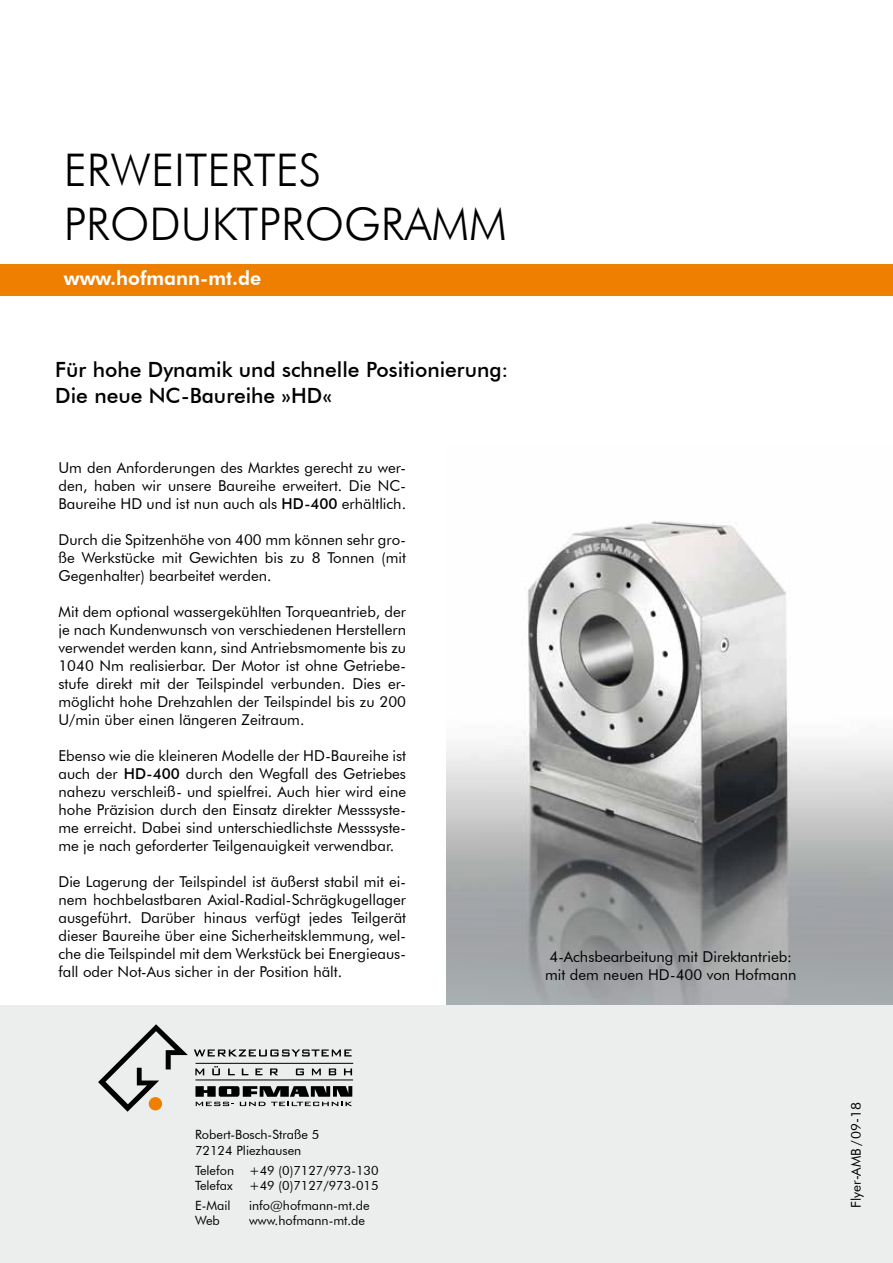
<style>
.page{position:relative;width:893px;height:1263px;background:#fff}
.page>*{position:absolute;margin:0;border:0;box-sizing:border-box;transform-origin:0 0}
.t1{font:300 45px/54px "Futura BT";color:#000}
.t2{font:500 21px/25.2px "Futura BT";color:#000}
.t3{font:800 19.5px "Futura BT";color:#fff}
.t4{font:15px/18px "Futura BT";color:#000;text-align:justify}
.t5{font:13.5px "Futura BT";color:#000}
.t6{font:12.75px/15.3px "Futura BT";color:#000}
.s1{font-weight:500}
</style>
<div class="page">
<div style="left:0;top:264px;width:893px;height:32px;background:#ee7f00"></div>
<img style="left:446px;top:521px;width:447px;height:484px">
<div style="left:0;top:1005px;width:893px;height:258px;background:#eceded"></div>
<svg style="left:194px;top:1049px;width:158px;height:7px"></svg>
<svg style="left:195px;top:1066px;width:157px;height:9px"></svg>
<svg style="left:98px;top:1024px;width:90px;height:88px"></svg>
<div style="left:149px;top:1097px;width:13px;height:13px;background:#ee7f00;border-radius:50%"></div>
<svg style="left:195px;top:1086px;width:157px;height:20px"></svg>
<hr style="left:196px;top:1063px;width:157px;height:1px;background:#000">
<hr style="left:195px;top:1080px;width:158px;height:1px;background:#000">
<h1 class="t1" style="left:64px;top:143px;width:444px">ERWEITERTES<br>PRODUKTPROGRAMM</h1>
<h3 class="t3" style="left:64px;top:266px;width:199px">www.hofmann-mt.de</h3>
<h2 class="t2" style="left:55px;top:357px;width:455px">Für hohe Dynamik und schnelle Positionierung:<br>Die neue NC-Baureihe »HD«</h2>
<p class="t4" style="left:58px;top:458px;width:349px">Um den Anforderungen des Marktes gerecht zu wer&shy;den, haben wir unsere Baureihe erweitert. Die NC-Baureihe HD und ist nun auch als <span class="s1">HD-400</span> erhältlich.</p>
<p class="t4" style="left:58px;top:530px;width:349px">Durch die Spitzenhöhe von 400 mm können sehr gro&shy;ße Werkstücke mit Gewichten bis zu 8 Tonnen (mit Gegenhalter) bearbeitet werden.</p>
<p class="t4" style="left:58px;top:602px;width:349px">Mit dem optional wassergekühlten Torqueantrieb, der je nach Kundenwunsch von verschiedenen Herstellern verwendet werden kann, sind Antriebsmomente bis zu 1040 Nm realisierbar. Der Motor ist ohne Getriebe&shy;stufe direkt mit der Teilspindel verbunden. Dies er&shy;möglicht hohe Drehzahlen der Teilspindel bis zu 200<br>U/min über einen längeren Zeitraum.</p>
<p class="t4" style="left:58px;top:746px;width:349px">Ebenso wie die kleineren Modelle der HD-Baureihe ist auch der <span class="s1">HD-400</span> durch den Wegfall des Getriebes nahezu verschleiß- und spielfrei. Auch hier wird eine hohe Präzision durch den Einsatz direkter Messsyste&shy;me erreicht. Dabei sind unterschiedlichste Messsyste&shy;me je nach geforderter Teilgenauigkeit verwendbar.</p>
<p class="t4" style="left:58px;top:872px;width:349px">Die Lagerung der Teilspindel ist äußerst stabil mit ei&shy;nem hochbelastbaren Axial-Radial-Schrägkugellager ausgeführt. Darüber hinaus verfügt jedes Teilgerät dieser Baureihe über eine Sicherheitsklemmung, wel&shy;che die Teilspindel mit dem Werkstück bei Energieaus&shy;fall oder Not-Aus sicher in der Position hält.</p>
<p class="t4" style="left:545px;top:947px;width:253px">4-Achsbearbeitung mit Direktantrieb: mit dem neuen HD-400 von Hofmann</p>
<p class="t6" style="left:195px;top:1127px;width:126px">Robert-Bosch-Straße 5<br>72124 Pliezhausen</p>
<p class="t6" style="left:195px;top:1162px;width:185px">Telefon +49 (0)7127/973-130<br>Telefax</p>
<p class="t6" style="left:249px;top:1177px;width:131px">+49 (0)7127/973-015</p>
<p class="t6" style="left:195px;top:1197px;width:37px">E-Mail</p>
<p class="t6" style="left:249px;top:1197px;width:122px">info@hofmann-mt.de</p>
<p class="t6" style="left:195px;top:1212px;width:26px">Web</p>
<p class="t6" style="left:249px;top:1212px;width:117px">www.hofmann-mt.de</p>
<p class="t5" style="left:848px;top:1208px;width:107px;rotate:-90deg">Flyer-AMB/09-18</p>
</div>
